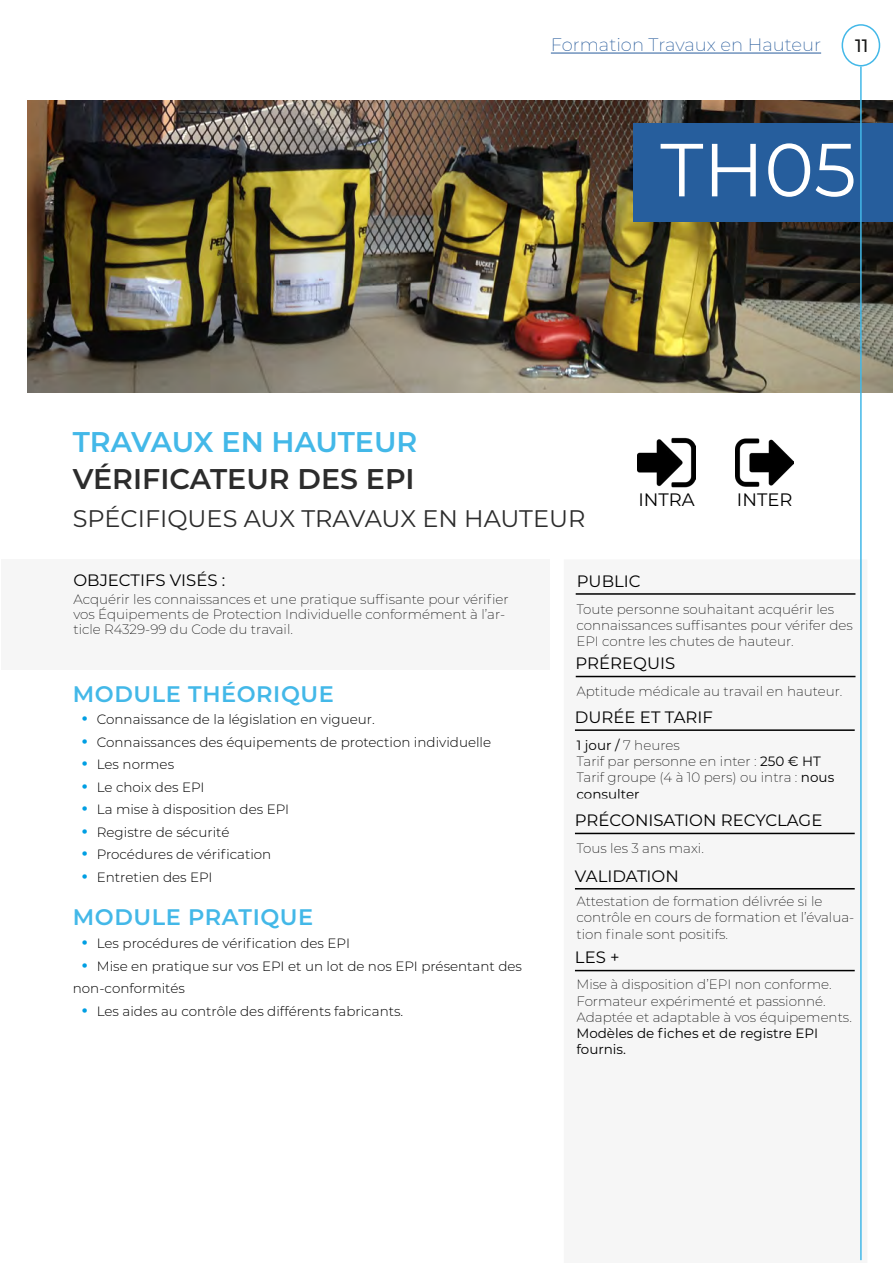
<style>
.page{position:relative;width:893px;height:1263px;background:#fff}
.page>*{position:absolute;margin:0;border:0;box-sizing:border-box;transform-origin:0 0}
.Big_Title{font:75px "Montserrat";color:#fff}
.Service_Title{font:600 28.5px "Montserrat";color:#2c2c2c}
.Service_Title-2{font:600 28.5px "Montserrat";color:#43b8e8}
.Service_Title-3{font:24px "Montserrat";color:#2c2c2c}
.Sub_Paragraph{font:600 22.5px "Montserrat";letter-spacing:.025em;color:#43b8e8}
.t1{font:200 18px "Montserrat";color:#275b9b}
.t2{font:18px "Montserrat";color:#000}
.t3{font:500 18px "Montserrat";color:#1b1b1a}
.t4{font:16.5px "Montserrat";color:#000}
.t5{font:200 13.5px/16.2px "Montserrat";color:#000}
.t6{font:300 13.5px/22.5px "Montserrat";color:#000}
.t7{font:13.5px/16.2px "Montserrat";color:#000}
.s1{font-family:"Myriad Pro";font-weight:400;font-size:21px;color:#009fe3}
.s2{font-weight:400}
</style>
<div class="page">
<img style="left:28px;top:100px;width:865px;height:292px">
<div style="left:633px;top:124px;width:260px;height:98px;background:#265e9d"></div>
<div style="left:574px;top:593px;width:288px;height:668px;background:#f6f6f6"></div>
<hr style="left:576px;top:593px;width:279px;height:2px;background:#000">
<hr style="left:576px;top:676px;width:279px;height:1px;background:#000">
<hr style="left:575px;top:729px;width:280px;height:2px;background:#000">
<hr style="left:575px;top:833px;width:280px;height:1px;background:#000">
<hr style="left:575px;top:888px;width:280px;height:1px;background:#000">
<hr style="left:575px;top:970px;width:280px;height:1px;background:#000">
<img style="left:638px;top:437px;width:57px;height:51px">
<img style="left:736px;top:438px;width:57px;height:49px">
<div style="left:1px;top:559px;width:549px;height:111px;background:#f6f6f6"></div>
<hr style="left:860px;top:66px;width:2px;height:1194px;background:#43b8e8">
<div style="left:842px;top:24px;width:38px;height:42px;border:2px solid #43b8e8;border-radius:50%"></div>
<hr style="left:551px;top:53px;width:270px;height:1px;background:#275b9b">
<h3 class="t1" style="left:551px;top:33px;width:272px">Formation Travaux en Hauteur</h3>
<h3 class="t3" style="left:855px;top:33px;width:15px">11</h3>
<p class="Big_Title" style="left:660px;top:118px;width:198px">TH05</p>
<p class="Service_Title-2" style="left:73px;top:421px;width:346px">TRAVAUX EN HAUTEUR</p>
<p class="Service_Title" style="left:73px;top:459px;width:343px">VÉRIFICATEUR DES EPI</p>
<p class="Service_Title-3" style="left:73px;top:502px;width:514px">SPÉCIFIQUES AUX TRAVAUX EN HAUTEUR</p>
<p class="t2" style="left:638px;top:488px;width:58px">INTRA</p>
<p class="t2" style="left:737px;top:488px;width:57px">INTER</p>
<p class="t4" style="left:73px;top:569px;width:153px">OBJECTIFS VISÉS :</p>
<p class="t5" style="left:73px;top:592px;width:437px;line-height:15px">Acquérir les connaissances et une pratique suffisante pour vérifier vos Équipements de Protection Individuelle conformément à l’ar&shy;ticle R4329-99 du Code du travail.</p>
<p class="Sub_Paragraph" style="left:73px;top:678px;width:263px">MODULE THÉORIQUE</p>
<p class="t6" style="left:82px;top:708px;width:295px"><span class="s1">•</span> Connaissance de la législation en vigueur.</p>
<p class="t6" style="left:82px;top:730px;width:411px"><span class="s1">•</span> Connaissances des équipements de protection individuelle</p>
<p class="t6" style="left:82px;top:753px;width:94px"><span class="s1">•</span> Les normes</p>
<p class="t6" style="left:82px;top:775px;width:124px"><span class="s1">•</span> Le choix des EPI</p>
<p class="t6" style="left:82px;top:798px;width:209px"><span class="s1">•</span> La mise à disposition des EPI</p>
<p class="t6" style="left:82px;top:820px;width:149px"><span class="s1">•</span> Registre de sécurité</p>
<p class="t6" style="left:82px;top:843px;width:191px"><span class="s1">•</span> Procédures de vérification</p>
<p class="t6" style="left:82px;top:865px;width:132px"><span class="s1">•</span> Entretien des EPI</p>
<p class="Sub_Paragraph" style="left:73px;top:901px;width:242px">MODULE PRATIQUE</p>
<p class="t6" style="left:82px;top:932px;width:270px"><span class="s1">•</span> Les procédures de vérification des EPI</p>
<p class="t6" style="left:73px;top:954px;width:451px;text-indent:9px"><span class="s1">•</span> Mise en pratique sur vos EPI et un lot de nos EPI présentant des non-conformités</p>
<p class="t6" style="left:82px;top:999px;width:323px"><span class="s1">•</span> Les aides au contrôle des différents fabricants.</p>
<p class="t4" style="left:577px;top:570px;width:65px">PUBLIC</p>
<p class="t5" style="left:576px;top:600px;width:278px">Toute personne souhaitant acquérir les connaissances suffisantes pour vérifer des<br>EPI contre les chutes de hauteur.</p>
<p class="t4" style="left:576px;top:652px;width:101px">PRÉREQUIS</p>
<p class="t5" style="left:576px;top:683px;width:268px">Aptitude médicale au travail en hauteur.</p>
<p class="t4" style="left:575px;top:706px;width:139px">DURÉE ET TARIF</p>
<p class="t5" style="left:576px;top:737px;width:105px"><span class="s2">1 jour /</span> 7 heures</p>
<p class="t5" style="left:576px;top:753px;width:246px">Tarif par personne en inter : <span class="s2">250 € HT</span></p>
<p class="t5" style="left:576px;top:769px;width:259px">Tarif groupe (4 à 10 pers) ou intra : <span class="s2">nous consulter</span></p>
<p class="t4" style="left:575px;top:809px;width:249px">PRÉCONISATION RECYCLAGE</p>
<p class="t5" style="left:576px;top:840px;width:129px">Tous les 3 ans maxi.</p>
<p class="t4" style="left:575px;top:864px;width:105px">VALIDATION</p>
<p class="t5" style="left:576px;top:893px;width:279px">Attestation de formation délivrée si le contrôle en cours de formation et l’évalua&shy;tion finale sont positifs.</p>
<p class="t4" style="left:575px;top:946px;width:46px">LES +</p>
<p class="t5" style="left:576px;top:976px;width:257px">Mise à disposition d’EPI non conforme.</p>
<p class="t5" style="left:576px;top:992px;width:251px">Formateur expérimenté et passionné.</p>
<p class="t5" style="left:576px;top:1008px;width:277px">Adaptée et adaptable à vos équipements.</p>
<p class="t7" style="left:576px;top:1025px;width:243px">Modèles de fiches et de registre EPI fournis.</p>
</div>
